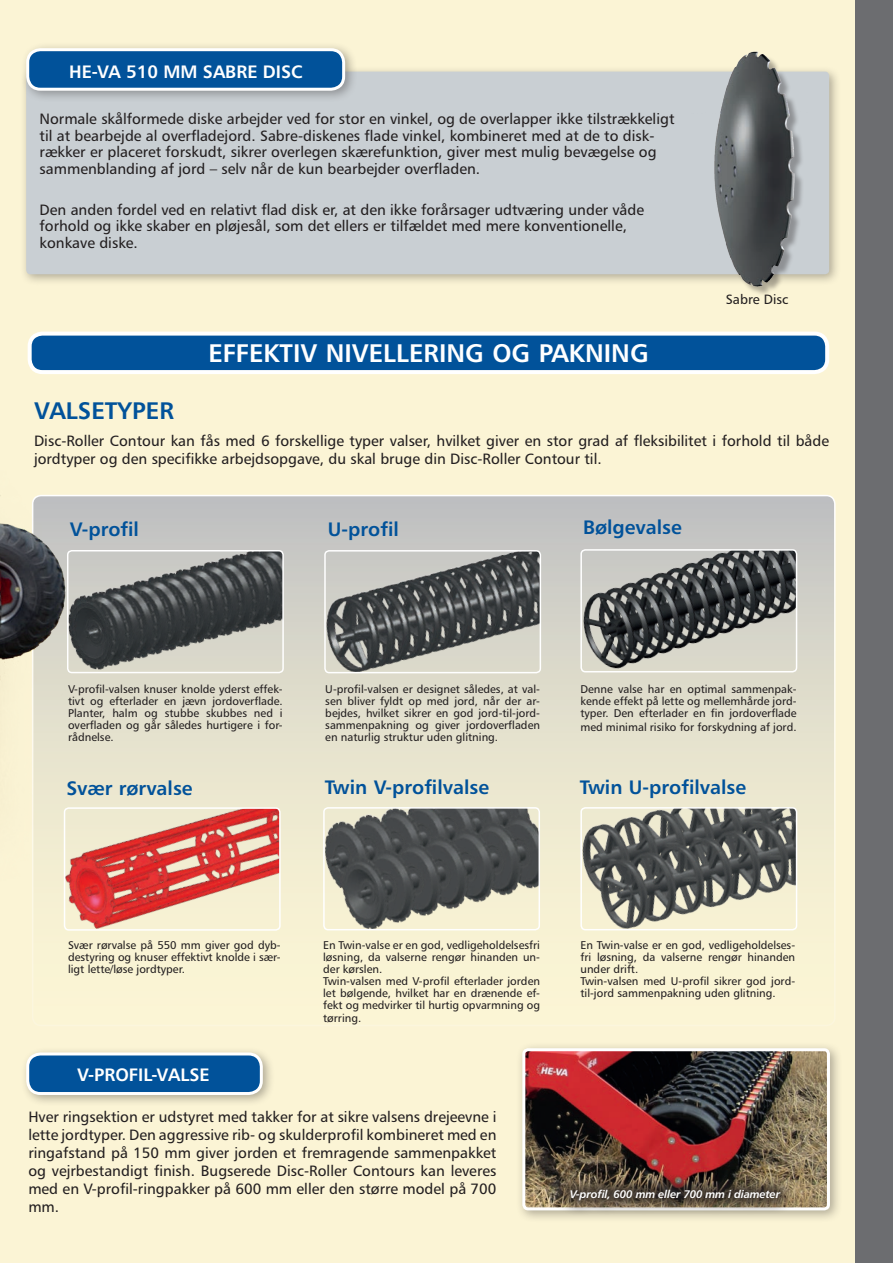
<style>
.page{position:relative;width:893px;height:1263px;background:#fbf4d5}
.page>*{position:absolute;margin:0;border:0;box-sizing:border-box;transform-origin:0 0}
.t1{font:25.5px "Humanist 777 BT Bold B";color:#fff}
.t2{font:24px "Humanist 777 BT Bold B";color:#01529a}
.t3{font:19.5px "Humanist 777 BT Bold B";color:#01529a}
.t4{font:18px "Humanist 777 BT Bold B";color:#fff}
.t5{font:15px/18px "Humanist 777 BT Roman B";color:#231f20}
.t6{font:13.5px "Humanist 777 BT Roman B";color:#231f20}
.t7{font:11.25px/12px "Humanist 777 BT Roman B";color:#231f20;text-align:justify}
.t8{font:11.1px "Humanist 777 BT Bold Italic B";letter-spacing:-.02em;color:#fff}
</style>
<div class="page">
<div style="left:856px;top:0;width:37px;height:1263px;background:#6c6d70"></div>
<div style="left:33px;top:496px;width:802px;height:529px;background:linear-gradient(to bottom,#c4c5c3,#fffdd8);border-radius:9px"></div>
<img style="left:325px;top:553px;width:215px;height:120px">
<div style="left:324px;top:550px;width:217px;height:123px;border:2px solid #fff;border-radius:4px"></div>
<img style="left:581px;top:552px;width:215px;height:120px">
<div style="left:580px;top:549px;width:217px;height:123px;border:2px solid #fff;border-radius:4px"></div>
<img style="left:187px;top:810px;width:91px;height:118px">
<div style="left:64px;top:807px;width:217px;height:124px;border:2px solid #fff;border-radius:4px"></div>
<img style="left:187px;top:553px;width:94px;height:117px">
<div style="left:67px;top:550px;width:217px;height:123px;border:2px solid #fff;border-radius:4px"></div>
<img style="left:581px;top:810px;width:215px;height:120px">
<div style="left:580px;top:807px;width:217px;height:123px;border:2px solid #fff;border-radius:4px"></div>
<img style="left:324px;top:810px;width:215px;height:120px">
<div style="left:323px;top:807px;width:217px;height:123px;border:2px solid #fff;border-radius:4px"></div>
<div style="left:30px;top:334px;width:797px;height:38px;background:#01529a;border-radius:13px"></div>
<div style="left:28px;top:332px;width:801px;height:42px;border:4px solid #fff;border-radius:13px"></div>
<img style="left:0;top:331px;width:187px;height:694px">
<div style="left:516px;top:1042px;width:327px;height:181px;background:#231f20;opacity:.35"></div>
<img style="left:526px;top:1052px;width:300px;height:154px">
<div style="left:522px;top:1048px;width:308px;height:162px;border:3px solid #fff;border-radius:4px"></div>
<div style="left:554px;top:1173px;width:243px;height:44px;background:#231f20;opacity:.81"></div>
<div style="left:20px;top:1046px;width:255px;height:61px;background:#231f20;opacity:.35"></div>
<div style="left:28px;top:1054px;width:233px;height:39px;background:#01529a;border-radius:13px"></div>
<div style="left:26px;top:1052px;width:237px;height:43px;border:3px solid #fff;border-radius:13px"></div>
<div style="left:20px;top:65px;width:821px;height:221px;background:#231f20;opacity:.35"></div>
<div style="left:26px;top:72px;width:803px;height:202px;background:#c9cfd3;border-radius:4px"></div>
<div style="left:20px;top:42px;width:337px;height:61px;background:#231f20;opacity:.35"></div>
<div style="left:28px;top:50px;width:316px;height:39px;background:#01529a;border-radius:13px"></div>
<div style="left:26px;top:48px;width:319px;height:43px;border:3px solid #fff;border-radius:13px"></div>
<img style="left:689px;top:51px;width:118px;height:242px">
<p class="t4" style="left:69px;top:60px;width:235px">HE-VA 510 MM SABRE DISC</p>
<p class="t5" style="left:40px;top:110px;width:636px;line-height:16.5px">Normale skålformede diske arbejder ved for stor en vinkel, og de overlapper ikke tilstrækkeligt til at bearbejde al overfladejord. Sabre-diskenes flade vinkel, kombineret med at de to disk&shy;rækker er placeret forskudt, sikrer overlegen skærefunktion, giver mest mulig bevægelse og sammenblanding af jord – selv når de kun bearbejder overfladen.</p>
<p class="t5" style="left:40px;top:201px;width:606px;line-height:16.5px">Den anden fordel ved en relativt flad disk er, at den ikke forårsager udtværing under våde forhold og ikke skaber en pløjesål, som det ellers er tilfældet med mere konventionelle, konkave diske.</p>
<h1 class="t1" style="left:208px;top:337px;width:442px">EFFEKTIV NIVELLERING OG PAKNING</h1>
<p class="t6" style="left:726px;top:291px;width:64px">Sabre Disc</p>
<h2 class="t2" style="left:34px;top:396px;width:142px">VALSETYPER</h2>
<p class="t5" style="left:34px;top:431px;width:797px">Disc-Roller Contour kan fås med 6 forskellige typer valser, hvilket giver en stor grad af fleksibilitet i forhold til både jordtyper og den specifikke arbejdsopgave, du skal bruge din Disc-Roller Contour til.</p>
<h3 class="t3" style="left:70px;top:517px;width:71px">V-profil</h3>
<h3 class="t3" style="left:328px;top:517px;width:72px">U-profil</h3>
<h3 class="t3" style="left:583px;top:515px;width:100px">Bølgevalse</h3>
<p class="t7" style="left:68px;top:683px;width:216px">V-profil-valsen knuser knolde yderst effek&shy;tivt og efterlader en jævn jordoverflade.<br>Planter, halm og stubbe skubbes ned i overfladen og går således hurtigere i for&shy;rådnelse.</p>
<h3 class="t3" style="left:66px;top:775px;width:128px">Svær rørvalse</h3>
<p class="t7" style="left:325px;top:682px;width:216px">U-profil-valsen er designet således, at val&shy;sen bliver fyldt op med jord, når der ar&shy;bejdes, hvilket sikrer en god jord-til-jord&shy;sammenpakning og giver jordoverfladen en naturlig struktur uden glitning.</p>
<p class="t7" style="left:580px;top:683px;width:218px">Denne valse har en optimal sammenpak&shy;kende effekt på lette og mellemhårde jord&shy;typer. Den efterlader en fin jordoverflade</p>
<p class="t7" style="left:580px;top:720px;width:218px">med minimal risiko for forskydning af jord.</p>
<h3 class="t3" style="left:325px;top:775px;width:166px">Twin V-profilvalse</h3>
<h3 class="t3" style="left:580px;top:775px;width:168px">Twin U-profilvalse</h3>
<p class="t7" style="left:68px;top:939px;width:214px">Svær rørvalse på 550 mm giver god dyb&shy;destyring og knuser effektivt knolde i sær&shy;ligt lette/løse jordtyper.</p>
<p class="t4" style="left:77px;top:1063px;width:134px">V-PROFIL-VALSE</p>
<p class="t7" style="left:323px;top:939px;width:218px;text-align:left">En Twin-valse er en god, vedligeholdelsesfri løsning, da valserne rengør hinanden un&shy;der kørslen.<br>Twin-valsen med V-profil efterlader jorden let bølgende, hvilket har en drænende ef&shy;fekt og medvirker til hurtig opvarmning og tørring.</p>
<p class="t7" style="left:580px;top:939px;width:216px;text-align:left">En Twin-valse er en god, vedligeholdelses&shy;fri løsning, da valserne rengør hinanden under drift.<br>Twin-valsen med U-profil sikrer god jord&shy;til-jord sammenpakning uden glitning.</p>
<p class="t5" style="left:28px;top:1107px;width:470px;text-align:justify">Hver ringsektion er udstyret med takker for at sikre valsens drejeevne i lette jordtyper. Den aggressive rib- og skulderprofil kombineret med en ringafstand på 150 mm giver jorden et fremragende sammenpakket og vejrbestandigt finish. Bugserede Disc-Roller Contours kan leveres med en V-profil-ringpakker på 600 mm eller den større model på 700 mm.</p>
<p class="t8" style="left:570px;top:1187px;width:212px">V-profil, 600 mm eller 700 mm i diameter</p>
</div>
